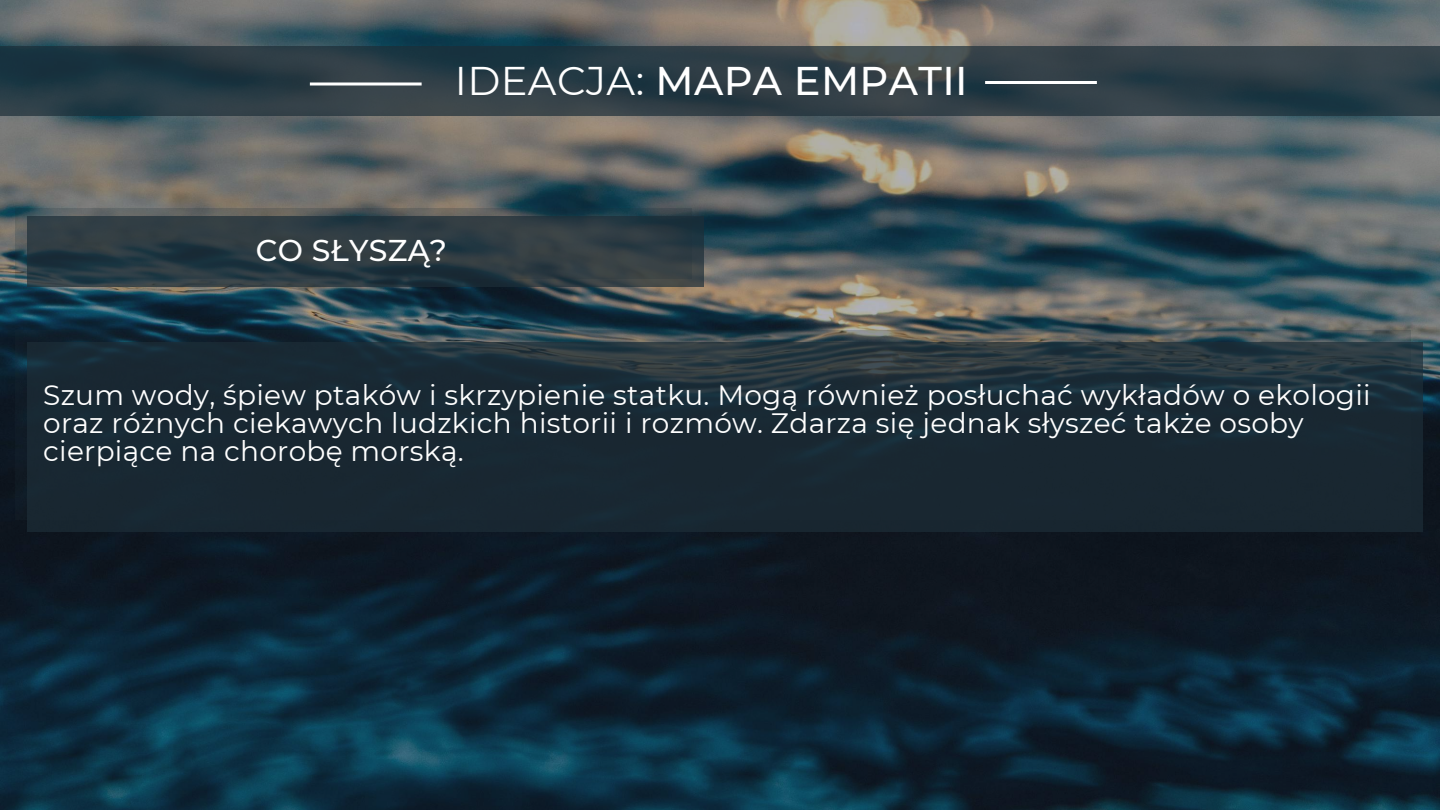
<style>
.page{position:relative;width:1440px;height:810px;background:#fff}
.page>*{position:absolute;margin:0;border:0;box-sizing:border-box;transform-origin:0 0}
.t1{font:500 40px "Montserrat";letter-spacing:.01em;color:#fff}
.t2{font:500 30px "Montserrat";letter-spacing:.01em;color:#fff}
.t3{font:28px/27.8px "Montserrat";letter-spacing:.01em;color:#fff}
.s1{font-weight:400}
</style>
<div class="page">
<img style="left:0;top:0;width:1440px;height:810px">
<svg style="left:0;top:46px;width:1440px;height:70px;background:#2c3d46"></svg>
<hr style="left:985px;top:81px;width:112px;height:3px;background:#fff">
<hr style="left:310px;top:83px;width:112px;height:2px;background:#fff">
<div style="left:28px;top:342px;width:1395px;height:189px;background:#182630"></div>
<svg style="left:16px;top:330px;width:1395px;height:189px"></svg>
<svg style="left:28px;top:217px;width:676px;height:70px;background:#2e3c43"></svg>
<svg style="left:16px;top:209px;width:676px;height:70px;background:#303e44"></svg>
<h1 class="t1" style="left:455px;top:56px;width:514px"><span class="s1">IDEACJA:</span> MAPA EMPATII</h1>
<p class="t2" style="left:256px;top:232px;width:193px">CO SŁYSZĄ?</p>
<p class="t3" style="left:43px;top:381px;width:1329px">Szum wody, śpiew ptaków i skrzypienie statku. Mogą również posłuchać wykładów o ekologii oraz różnych ciekawych ludzkich historii i rozmów. Zdarza się jednak słyszeć także osoby cierpiące na chorobę morską.</p>
</div>
